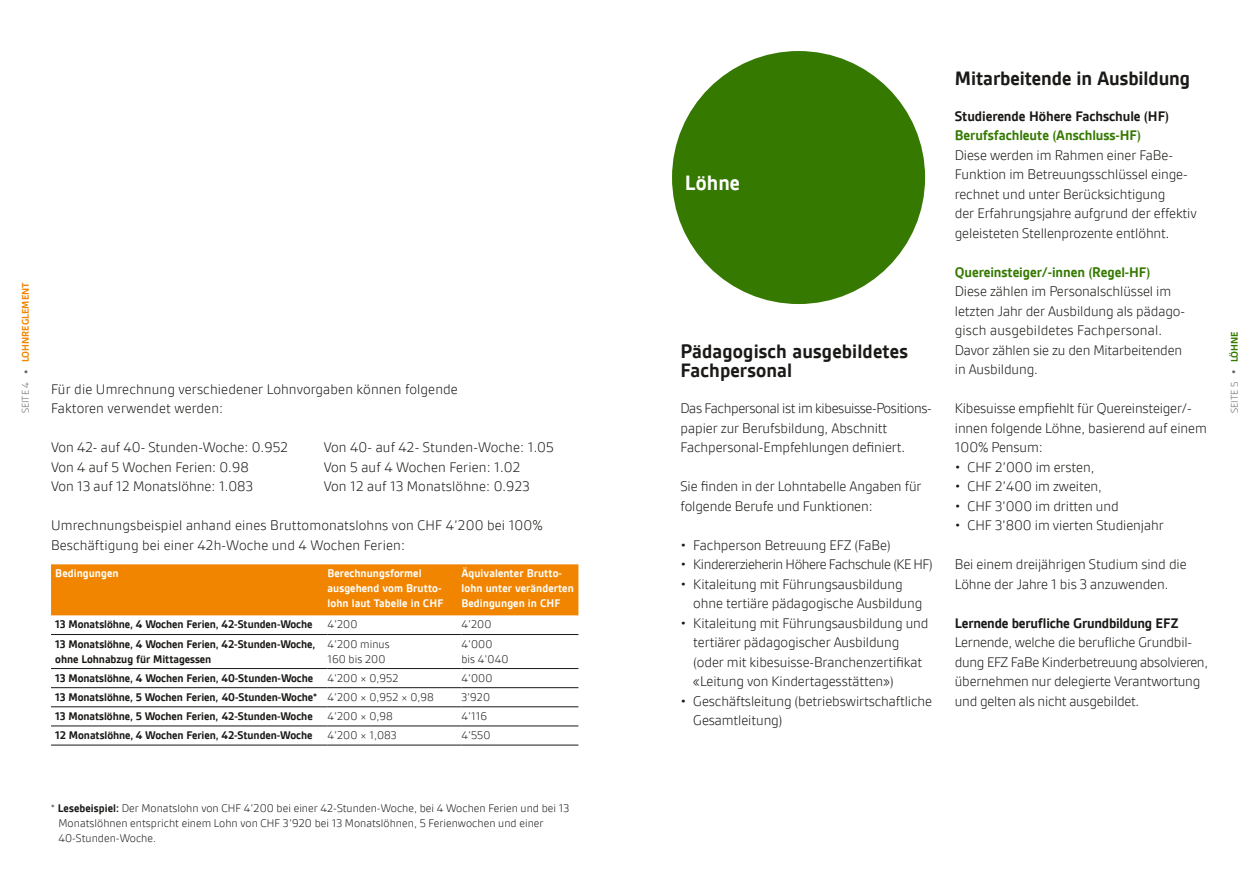
<style>
.page{position:relative;width:1259px;height:893px;background:#fff}
.page>*{position:absolute;margin:0;border:0;box-sizing:border-box;transform-origin:0 0}
.t1{font:700 22.5px "Gesta";letter-spacing:.005em;color:#fff}
.t2{font:700 21px/19.5px "Gesta";letter-spacing:.005em;color:#1b1917}
.t3{font:300 15px/19.5px "Gesta";letter-spacing:-.005em;color:#1b1917}
.t4{font:700 15px "Gesta";letter-spacing:-.015em;color:#1b1917}
.t5{font:700 15px "Gesta";letter-spacing:-.005em;color:#357900}
.t6{font:300 15px "Gesta";letter-spacing:-.03em;color:#1b1917}
.t7{font:700 12px/15px "Gesta";letter-spacing:-.005em;color:#1b1917}
.t8{font:300 12px/15px "Gesta";letter-spacing:.005em;color:#1b1917}
.t9{font:700 12px/15px "Gesta";letter-spacing:.005em;color:#fff}
.t10{font:700 12px "Gesta";color:#686663}
.t11{font:300 10.5px "Gesta";color:#686663}
.t12{font:700 10.5px "Gesta";color:#f18500}
.t13{font:700 10.5px "Gesta";color:#357900}
.s1{font-weight:700;font-size:12px}
.s2{font-weight:300}
.s3{font-weight:700}
</style>
<div class="page">
<div style="left:672px;top:51px;width:253px;height:253px;background:#357900;border-radius:50%"></div>
<div style="left:51px;top:564px;width:527px;height:51px;background:#f18500"></div>
<hr style="left:51px;top:634px;width:268px;height:1px;background:#1b1917">
<hr style="left:327px;top:634px;width:134px;height:1px;background:#1b1917">
<hr style="left:461px;top:634px;width:117px;height:1px;background:#1b1917">
<hr style="left:51px;top:668px;width:268px;height:1px;background:#1b1917">
<hr style="left:327px;top:668px;width:134px;height:1px;background:#1b1917">
<hr style="left:461px;top:668px;width:117px;height:1px;background:#1b1917">
<hr style="left:51px;top:687px;width:268px;height:1px;background:#1b1917">
<hr style="left:327px;top:687px;width:134px;height:1px;background:#1b1917">
<hr style="left:461px;top:687px;width:117px;height:1px;background:#1b1917">
<hr style="left:51px;top:706px;width:268px;height:1px;background:#1b1917">
<hr style="left:327px;top:706px;width:134px;height:1px;background:#1b1917">
<hr style="left:461px;top:706px;width:117px;height:1px;background:#1b1917">
<hr style="left:51px;top:726px;width:268px;height:1px;background:#1b1917">
<hr style="left:327px;top:726px;width:134px;height:1px;background:#1b1917">
<hr style="left:461px;top:726px;width:117px;height:1px;background:#1b1917">
<hr style="left:51px;top:745px;width:268px;height:1px;background:#1b1917">
<hr style="left:327px;top:745px;width:134px;height:1px;background:#1b1917">
<hr style="left:461px;top:745px;width:117px;height:1px;background:#1b1917">
<h2 class="t2" style="left:955px;top:68px;width:237px">Mitarbeitende in Ausbildung</h2>
<p class="t4" style="left:955px;top:108px;width:215px">Studierende Höhere Fachschule (HF)</p>
<p class="t5" style="left:955px;top:127px;width:187px">Berufsfachleute (Anschluss-HF)</p>
<p class="t3" style="left:955px;top:145px;width:243px">Diese werden im Rahmen einer FaBe-Funktion im Betreuungsschlüssel einge&shy;rechnet und unter Berücksichtigung<br>der Erfahrungsjahre aufgrund der effektiv geleisteten Stellenprozente entlöhnt.</p>
<p class="t5" style="left:955px;top:264px;width:197px">Quereinsteiger/-innen (Regel-HF)</p>
<p class="t3" style="left:955px;top:282px;width:232px">Diese zählen im Personalschlüssel im letzten Jahr der Ausbildung als pädago&shy;gisch ausgebildetes Fachpersonal.<br>Davor zählen sie zu den Mitarbeitenden in Ausbildung.</p>
<p class="t3" style="left:955px;top:399px;width:253px">Kibesuisse empfiehlt für Quereinsteiger/- innen folgende Löhne, basierend auf einem<br>100% Pensum:</p>
<p class="t3" style="left:955px;top:457px;width:141px">• CHF 2’000 im ersten,</p>
<p class="t3" style="left:955px;top:477px;width:148px">• CHF 2’400 im zweiten,</p>
<p class="t3" style="left:955px;top:496px;width:165px">• CHF 3’000 im dritten und</p>
<p class="t3" style="left:955px;top:516px;width:210px">• CHF 3’800 im vierten Studienjahr</p>
<p class="t3" style="left:955px;top:555px;width:233px">Bei einem dreijährigen Studium sind die<br>Löhne der Jahre 1 bis 3 anzuwenden.</p>
<p class="t4" style="left:955px;top:615px;width:225px">Lernende berufliche Grundbildung EFZ</p>
<p class="t3" style="left:955px;top:633px;width:255px">Lernende, welche die berufliche Grundbil&shy;dung EFZ FaBe Kinderbetreuung absolvieren, übernehmen nur delegierte Verantwortung und gelten als nicht ausgebildet.</p>
<h1 class="t1" style="left:685px;top:170px;width:57px">Löhne</h1>
<p class="t12" style="left:20px;top:362px;width:81px;rotate:-90deg">LOHNREGLEMENT</p>
<p class="t13" style="left:1228px;top:362px;width:33px;rotate:-90deg">LÖHNE</p>
<p class="t11" style="left:1228px;top:413px;width:32px;rotate:-90deg">SEITE 5</p>
<h2 class="t2" style="left:680px;top:341px;width:229px">Pädagogisch ausgebildetes<br>Fachpersonal</h2>
<p class="t3" style="left:680px;top:399px;width:253px">Das Fachpersonal ist im kibesuisse-Positions&shy;papier zur Berufsbildung, Abschnitt<br>Fachpersonal-Empfehlungen definiert.</p>
<p class="t3" style="left:680px;top:477px;width:242px">Sie finden in der Lohntabelle Angaben für folgende Berufe und Funktionen:</p>
<p class="t3" style="left:680px;top:535px;width:212px">• Fachperson Betreuung EFZ (FaBe)</p>
<p class="t6" style="left:680px;top:556px;width:254px">• Kindererzieherin Höhere Fachschule (KE HF)</p>
<p class="t3" style="left:693px;top:574px;width:230px;text-indent:-13px">• Kitaleitung mit Führungsausbildung ohne tertiäre pädagogische Ausbildung</p>
<p class="t3" style="left:693px;top:613px;width:237px;text-indent:-13px">• Kitaleitung mit Führungsausbildung und tertiärer pädagogischer Ausbildung (oder mit kibesuisse-Branchenzertifikat «Leitung von Kindertagesstätten»)</p>
<p class="t3" style="left:693px;top:691px;width:240px;text-indent:-13px">• Geschäftsleitung (betriebswirtschaftliche<br>Gesamtleitung)</p>
<p class="t11" style="left:20px;top:413px;width:45px;rotate:-90deg">SEITE 4 <span class="s1">•</span></p>
<p class="t10" style="left:1227px;top:374px;width:6px;rotate:-90deg">•</p>
<p class="t3" style="left:51px;top:379px;width:408px">Für die Umrechnung verschiedener Lohnvorgaben können folgende<br>Faktoren verwendet werden:</p>
<p class="t3" style="left:51px;top:438px;width:238px">Von 42- auf 40- Stunden-Woche: 0.952<br>Von 4 auf 5 Wochen Ferien: 0.98<br>Von 13 auf 12 Monatslöhne: 1.083</p>
<p class="t3" style="left:324px;top:438px;width:232px">Von 40- auf 42- Stunden-Woche: 1.05<br>Von 5 auf 4 Wochen Ferien: 1.02<br>Von 12 auf 13 Monatslöhne: 0.923</p>
<p class="t3" style="left:51px;top:516px;width:493px">Umrechnungsbeispiel anhand eines Bruttomonatslohns von CHF 4’200 bei 100%<br>Beschäftigung bei einer 42h-Woche und 4 Wochen Ferien:</p>
<p class="t9" style="left:55px;top:566px;width:65px">Bedingungen</p>
<p class="t9" style="left:327px;top:566px;width:117px">Berechnungsformel ausgehend vom Brutto&shy;lohn laut Tabelle in CHF</p>
<p class="t9" style="left:461px;top:566px;width:114px">Äquivalenter Brutto&shy;lohn unter veränderten<br>Bedingungen in CHF</p>
<p class="t7" style="left:55px;top:617px;width:304px">13 Monatslöhne, 4 Wochen Ferien, 42-Stunden-Woche <span class="s2">4’200</span></p>
<p class="t8" style="left:461px;top:617px;width:32px">4’200</p>
<p class="t7" style="left:55px;top:636px;width:262px">13 Monatslöhne, 4 Wochen Ferien, 42-Stunden-Woche, ohne Lohnabzug für Mittagessen</p>
<p class="t8" style="left:327px;top:636px;width:64px">4’200 minus<br>160 bis 200</p>
<p class="t8" style="left:461px;top:636px;width:48px">4’000 bis 4’040</p>
<p class="t7" style="left:55px;top:670px;width:345px">13 Monatslöhne, 4 Wochen Ferien, 40-Stunden-Woche <span class="s2">4’200 × 0,952</span></p>
<p class="t8" style="left:461px;top:670px;width:33px">4’000</p>
<p class="t7" style="left:55px;top:689px;width:380px">13 Monatslöhne, 5 Wochen Ferien, 40-Stunden-Woche* <span class="s2">4’200 × 0,952 × 0,98</span></p>
<p class="t8" style="left:461px;top:689px;width:30px">3’920</p>
<p class="t7" style="left:55px;top:708px;width:339px">13 Monatslöhne, 5 Wochen Ferien, 42-Stunden-Woche <span class="s2">4’200 × 0,98</span></p>
<p class="t8" style="left:461px;top:708px;width:27px">4’116</p>
<p class="t7" style="left:55px;top:728px;width:343px">12 Monatslöhne, 4 Wochen Ferien, 42-Stunden-Woche <span class="s2">4’200 × 1,083</span></p>
<p class="t8" style="left:461px;top:728px;width:31px">4’550</p>
<p class="t8" style="left:58px;top:801px;width:512px;text-indent:-8px">* <span class="s3">Lesebeispiel:</span> Der Monatslohn von CHF 4’200 bei einer 42-Stunden-Woche, bei 4 Wochen Ferien und bei 13<br>Monatslöhnen entspricht einem Lohn von CHF 3’920 bei 13 Monatslöhnen, 5 Ferienwochen und einer<br>40-Stunden-Woche.</p>
</div>
